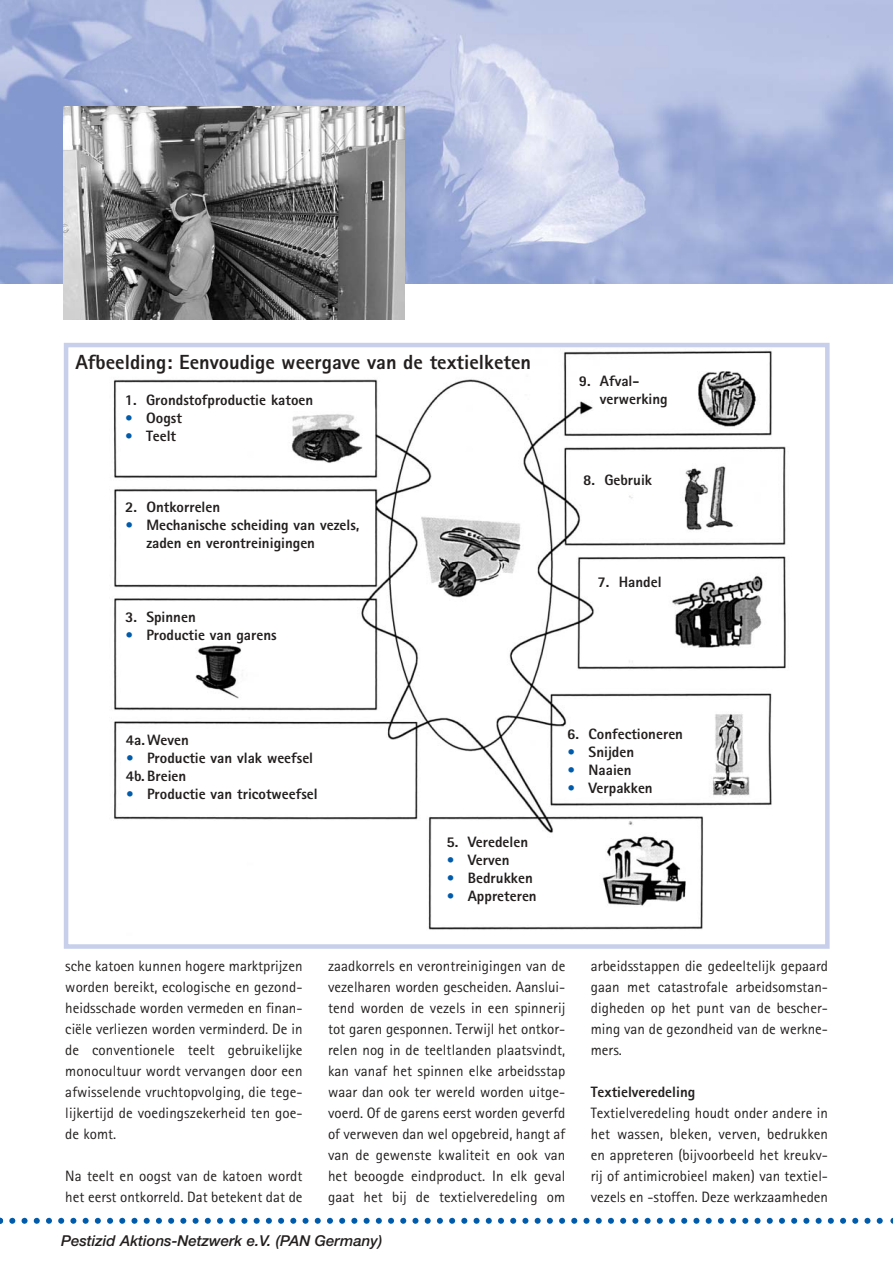
<style>
.page{position:relative;width:893px;height:1262px;background:#fff}
.page>*{position:absolute;margin:0;border:0;box-sizing:border-box;transform-origin:0 0}
.t1{font:800 20.4px "AT Rotis Sans Serif";color:#231f1f}
.t2{font:15px/21px "AT Rotis Sans Serif";letter-spacing:.005em;color:#231f1f;text-align:justify}
.t3{font:800 15px/18px "AT Rotis Sans Serif";color:#231f1f}
.t4{font:italic 500 15px "Helvetica Neue";color:#231f1f}
.s1{color:#005baa}
</style>
<div class="page">
<img style="left:0;top:0;width:892px;height:283px">
<img style="left:64px;top:106px;width:340px;height:213px">
<svg style="left:0;top:1217px;width:892px;height:6px"></svg>
<img style="left:113px;top:350px;width:673px;height:580px">
<div style="left:64px;top:343px;width:765px;height:605px;border:4px solid #c7cfea"></div>
<h1 class="t1" style="left:75px;top:355px;width:457px">Afbeelding: Eenvoudige weergave van de textielketen</h1>
<p class="t3" style="left:125px;top:392px;width:190px">1. Grondstofproductie katoen</p>
<p class="t3" style="left:125px;top:410px;width:59px"><span class="s1">•</span> Oogst</p>
<p class="t3" style="left:125px;top:428px;width:53px"><span class="s1">•</span> Teelt</p>
<p class="t3" style="left:125px;top:499px;width:97px">2. Ontkorrelen</p>
<p class="t3" style="left:146px;top:517px;width:214px;text-indent:-21px"><span class="s1">•</span> Mechanische scheiding van vezels, zaden en verontreinigingen</p>
<p class="t3" style="left:125px;top:609px;width:72px">3. Spinnen</p>
<p class="t3" style="left:125px;top:627px;width:153px"><span class="s1">•</span> Productie van garens</p>
<p class="t3" style="left:600px;top:373px;width:69px;text-indent:-21px">9. Afval&shy;verwerking</p>
<p class="t3" style="left:583px;top:473px;width:71px">8. Gebruik</p>
<p class="t3" style="left:597px;top:574px;width:66px">7. Handel</p>
<p class="t3" style="left:126px;top:732px;width:64px">4a.Weven</p>
<p class="t3" style="left:126px;top:750px;width:189px"><span class="s1">•</span> Productie van vlak weefsel<br>4b. Breien</p>
<p class="t3" style="left:126px;top:786px;width:193px"><span class="s1">•</span> Productie van tricotweefsel</p>
<p class="t3" style="left:446px;top:834px;width:83px">5. Veredelen</p>
<p class="t3" style="left:446px;top:852px;width:64px"><span class="s1">•</span> Verven</p>
<p class="t3" style="left:446px;top:870px;width:88px"><span class="s1">•</span> Bedrukken</p>
<p class="t3" style="left:446px;top:888px;width:92px"><span class="s1">•</span> Appreteren</p>
<p class="t3" style="left:567px;top:727px;width:117px">6. Confectioneren</p>
<p class="t3" style="left:567px;top:745px;width:68px"><span class="s1">•</span> Snijden</p>
<p class="t3" style="left:567px;top:763px;width:66px"><span class="s1">•</span> Naaien</p>
<p class="t3" style="left:567px;top:781px;width:87px"><span class="s1">•</span> Verpakken</p>
<p class="t2" style="left:65px;top:956px;width:239px">sche katoen kunnen hogere marktprijzen worden bereikt, ecologische en gezond&shy;heidsschade worden vermeden en finan&shy;ciële verliezen worden verminderd. De in de conventionele teelt gebruikelijke monocultuur wordt vervangen door een afwisselende vruchtopvolging, die tege&shy;lijkertijd de voedingszekerheid ten goe&shy;de komt.</p>
<p class="t2" style="left:65px;top:1166px;width:239px">Na teelt en oogst van de katoen wordt het eerst ontkorreld. Dat betekent dat de</p>
<p class="t2" style="left:328px;top:956px;width:239px">zaadkorrels en verontreinigingen van de vezelharen worden gescheiden. Aanslui&shy;tend worden de vezels in een spinnerij tot garen gesponnen. Terwijl het ontkor&shy;relen nog in de teeltlanden plaatsvindt, kan vanaf het spinnen elke arbeidsstap waar dan ook ter wereld worden uitge&shy;voerd. Of de garens eerst worden geverfd of verweven dan wel opgebreid, hangt af van de gewenste kwaliteit en ook van het beoogde eindproduct. In elk geval gaat het bij de textielveredeling om</p>
<p class="t2" style="left:591px;top:956px;width:239px">arbeidsstappen die gedeeltelijk gepaard gaan met catastrofale arbeidsomstan&shy;digheden op het punt van de bescher&shy;ming van de gezondheid van de werkne&shy;mers.</p>
<p class="t3" style="left:591px;top:1084px;width:106px">Textielveredeling</p>
<p class="t2" style="left:591px;top:1103px;width:239px">Textielveredeling houdt onder andere in het wassen, bleken, verven, bedrukken en appreteren (bijvoorbeeld het kreukv&shy;rij of antimicrobieel maken) van textiel&shy;vezels en -stoffen. Deze werkzaamheden</p>
<p class="t4" style="left:61px;top:1235px;width:323px">Pestizid Aktions-Netzwerk e.V. (PAN Germany)</p>
</div>
